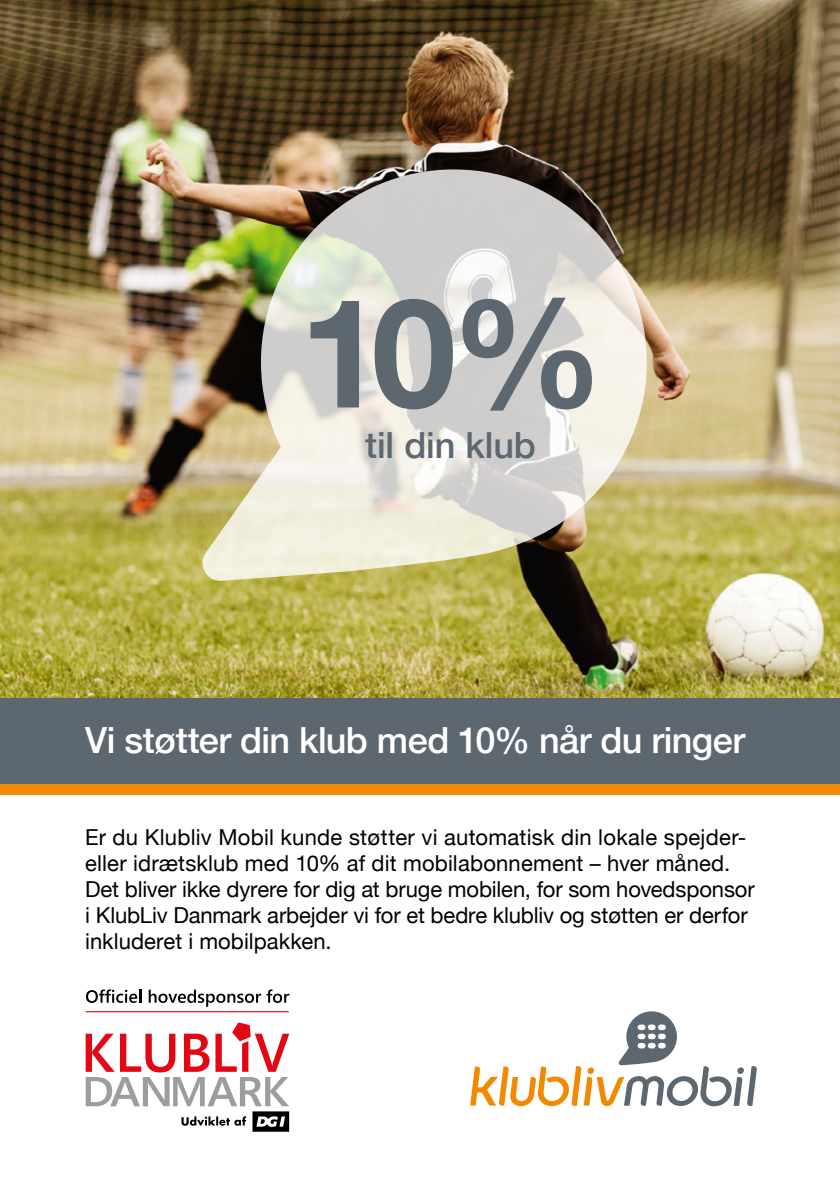
<style>
.page{position:relative;width:840px;height:1191px;background:#fff}
.page>*{position:absolute;margin:0;border:0;box-sizing:border-box;transform-origin:0 0}
.t1{font:700 152px "Helvetica Neue";color:#5d6770}
.t2{font:500 36px "Helvetica Neue";letter-spacing:-.015em;color:#fff}
.t3{font:500 36px "Helvetica Neue";letter-spacing:-.005em;color:#5d6770}
.t4{font:22px/26px "Helvetica Neue";color:#000}
</style>
<div class="page">
<div style="left:0;top:664px;width:839px;height:130px;background:#f18a00"></div>
<img style="left:0;top:0;width:839px;height:698px">
<img style="left:202px;top:169px;width:444px;height:412px">
<div style="left:0;top:698px;width:839px;height:85px;background:#5d6770"></div>
<svg style="left:470px;top:1011px;width:286px;height:95px"></svg>
<svg style="left:86px;top:1022px;width:203px;height:109px"></svg>
<hr style="left:86px;top:1011px;width:202px;height:1px;background:#e30613">
<svg style="left:86px;top:989px;width:55px;height:14px"></svg>
<svg style="left:149px;top:989px;width:140px;height:17px"></svg>
<p class="t1" style="left:299px;top:234px;width:305px">10%</p>
<p class="t3" style="left:365px;top:417px;width:172px">til din klub</p>
<p class="t2" style="left:85px;top:711px;width:661px">Vi støtter din klub med 10% når du ringer</p>
<p class="t4" style="left:85px;top:825px;width:670px">Er du Klubliv Mobil kunde støtter vi automatisk din lokale spejder&shy;eller idrætsklub med 10% af dit mobilabonnement – hver måned.<br>Det bliver ikke dyrere for dig at bruge mobilen, for som hovedsponsor i KlubLiv Danmark arbejder vi for et bedre klubliv og støtten er derfor inkluderet i mobilpakken.</p>
</div>
